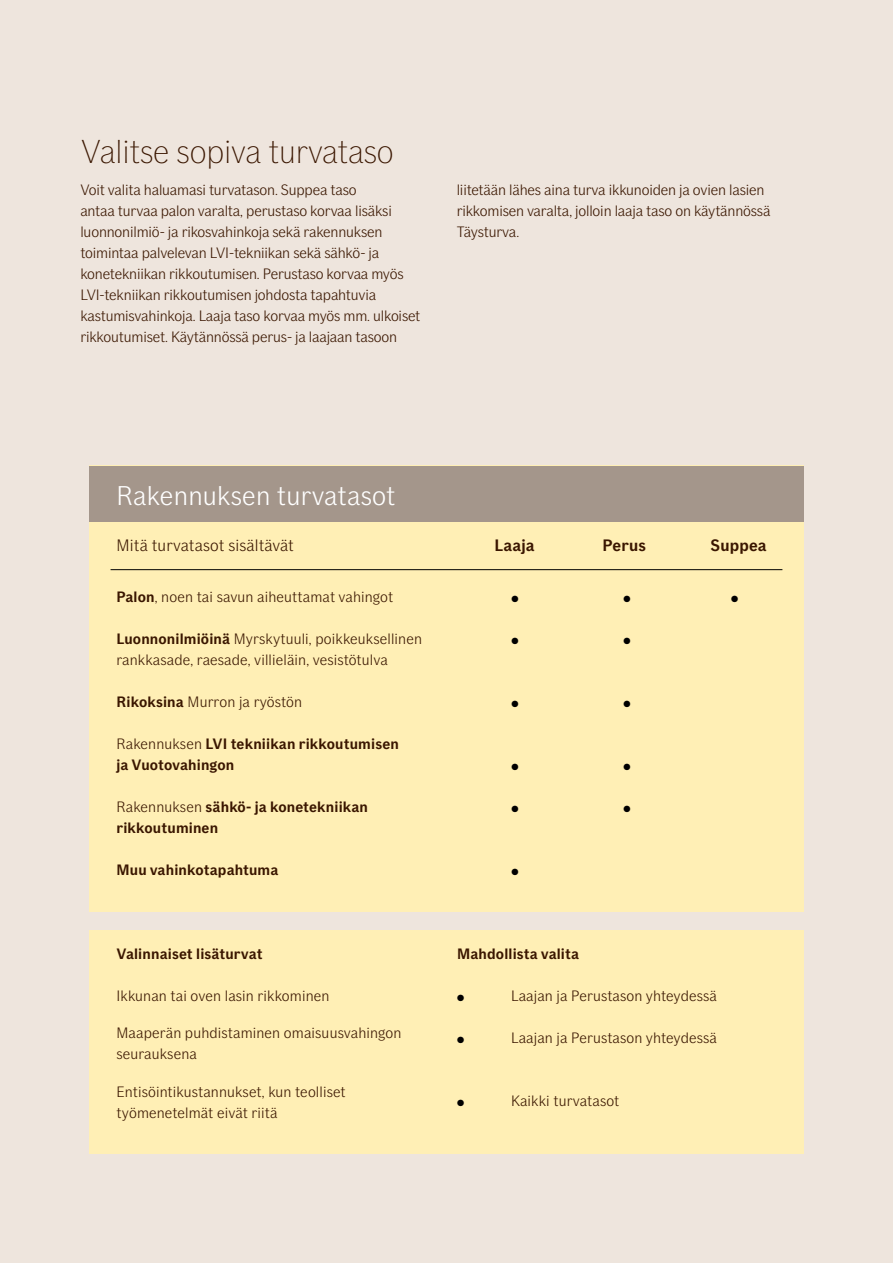
<style>
.page{position:relative;width:893px;height:1263px;background:#eee5dd}
.page>*{position:absolute;margin:0;border:0;box-sizing:border-box;transform-origin:0 0}
.t1{font:100 33px "If Sans";letter-spacing:-.005em;color:#3a1600}
.t2{font:300 27px "If Sans";letter-spacing:.01em;color:#fff}
.t3{font:300 16.5px "If Sans";letter-spacing:.01em;color:#3a1600}
.t4{font:700 16.5px "If Sans";letter-spacing:.01em;color:#3a1600}
.t5{font:300 15px/21px "If Sans";letter-spacing:-.01em;color:#3a1600}
.t6{font:300 15px/21px "If Sans";letter-spacing:.01em;color:#3a1600}
.t7{font:700 15px/21px "If Sans";letter-spacing:.01em;color:#3a1600}
.t8{font:9px "Zapf Dingbats ITC";color:#000}
.s1{font-weight:700}
.s2{font-weight:300}
</style>
<div class="page">
<div style="left:89px;top:930px;width:715px;height:223px;background:#ffefb5"></div>
<div style="left:89px;top:466px;width:715px;height:446px;background:#ffefb5"></div>
<div style="left:89px;top:466px;width:715px;height:55px;background:#a4968b"></div>
<hr style="left:111px;top:569px;width:671px;height:1px;background:#000">
<h1 class="t1" style="left:81px;top:133px;width:314px">Valitse sopiva turvataso</h1>
<p class="t5" style="left:80px;top:180px;width:342px">Voit valita haluamasi turvatason. Suppea taso<br>antaa turvaa palon varalta, perustaso korvaa lisäksi luonnonilmiö- ja rikosvahinkoja sekä rakennuksen toimintaa palvelevan LVI-tekniikan sekä sähkö- ja konetekniikan rikkoutumisen. Perustaso korvaa myös LVI-tekniikan rikkoutumisen johdosta tapahtuvia kastumisvahinkoja. Laaja taso korvaa myös mm. ulkoiset rikkoutumiset. Käytännössä perus- ja laajaan tasoon</p>
<p class="t5" style="left:457px;top:180px;width:315px">liitetään lähes aina turva ikkunoiden ja ovien lasien rikkomisen varalta, jolloin laaja taso on käytännössä<br>Täysturva.</p>
<h2 class="t2" style="left:117px;top:480px;width:280px">Rakennuksen turvatasot</h2>
<p class="t3" style="left:117px;top:536px;width:179px">Mitä turvatasot sisältävät</p>
<p class="t4" style="left:495px;top:535px;width:42px">Laaja</p>
<p class="t4" style="left:603px;top:535px;width:45px">Perus</p>
<p class="t4" style="left:711px;top:535px;width:58px">Suppea</p>
<p class="t6" style="left:117px;top:587px;width:278px"><span class="s1">Palon</span>, noen tai savun aiheuttamat vahingot</p>
<p class="t6" style="left:117px;top:629px;width:307px"><span class="s1">Luonnonilmiöinä</span> Myrskytuuli, poikkeuksellinen rankkasade, raesade, villieläin, vesistötulva</p>
<p class="t6" style="left:117px;top:692px;width:187px"><span class="s1">Rikoksina</span> Murron ja ryöstön</p>
<p class="t7" style="left:117px;top:734px;width:284px"><span class="s2">Rakennuksen</span> LVI tekniikan rikkoutumisen ja Vuotovahingon</p>
<p class="t7" style="left:117px;top:797px;width:253px"><span class="s2">Rakennuksen</span> sähkö- ja konetekniikan rikkoutuminen</p>
<p class="t7" style="left:117px;top:860px;width:163px">Muu vahinkotapahtuma</p>
<p class="t7" style="left:117px;top:943px;width:148px">Valinnaiset lisäturvat</p>
<p class="t6" style="left:117px;top:985px;width:214px">Ikkunan tai oven lasin rikkominen</p>
<p class="t6" style="left:117px;top:1023px;width:286px">Maaperän puhdistaminen omaisuusvahingon seurauksena</p>
<p class="t6" style="left:117px;top:1081px;width:231px">Entisöintikustannukset, kun teolliset työmenetelmät eivät riitä</p>
<p class="t8" style="left:512px;top:594px;width:9px">●</p>
<p class="t8" style="left:512px;top:636px;width:9px">●</p>
<p class="t8" style="left:624px;top:594px;width:9px">●</p>
<p class="t8" style="left:624px;top:636px;width:9px">●</p>
<p class="t8" style="left:731px;top:594px;width:9px">●</p>
<p class="t8" style="left:512px;top:699px;width:9px">●</p>
<p class="t8" style="left:624px;top:699px;width:9px">●</p>
<p class="t8" style="left:512px;top:762px;width:9px">●</p>
<p class="t8" style="left:512px;top:804px;width:9px">●</p>
<p class="t8" style="left:624px;top:762px;width:9px">●</p>
<p class="t8" style="left:624px;top:804px;width:9px">●</p>
<p class="t8" style="left:512px;top:867px;width:9px">●</p>
<p class="t7" style="left:457px;top:943px;width:124px">Mahdollista valita</p>
<p class="t8" style="left:457px;top:993px;width:9px">●</p>
<p class="t6" style="left:511px;top:985px;width:207px">Laajan ja Perustason yhteydessä</p>
<p class="t8" style="left:457px;top:1035px;width:9px">●</p>
<p class="t6" style="left:511px;top:1027px;width:207px">Laajan ja Perustason yhteydessä</p>
<p class="t8" style="left:457px;top:1098px;width:9px">●</p>
<p class="t6" style="left:511px;top:1090px;width:110px">Kaikki turvatasot</p>
</div>
